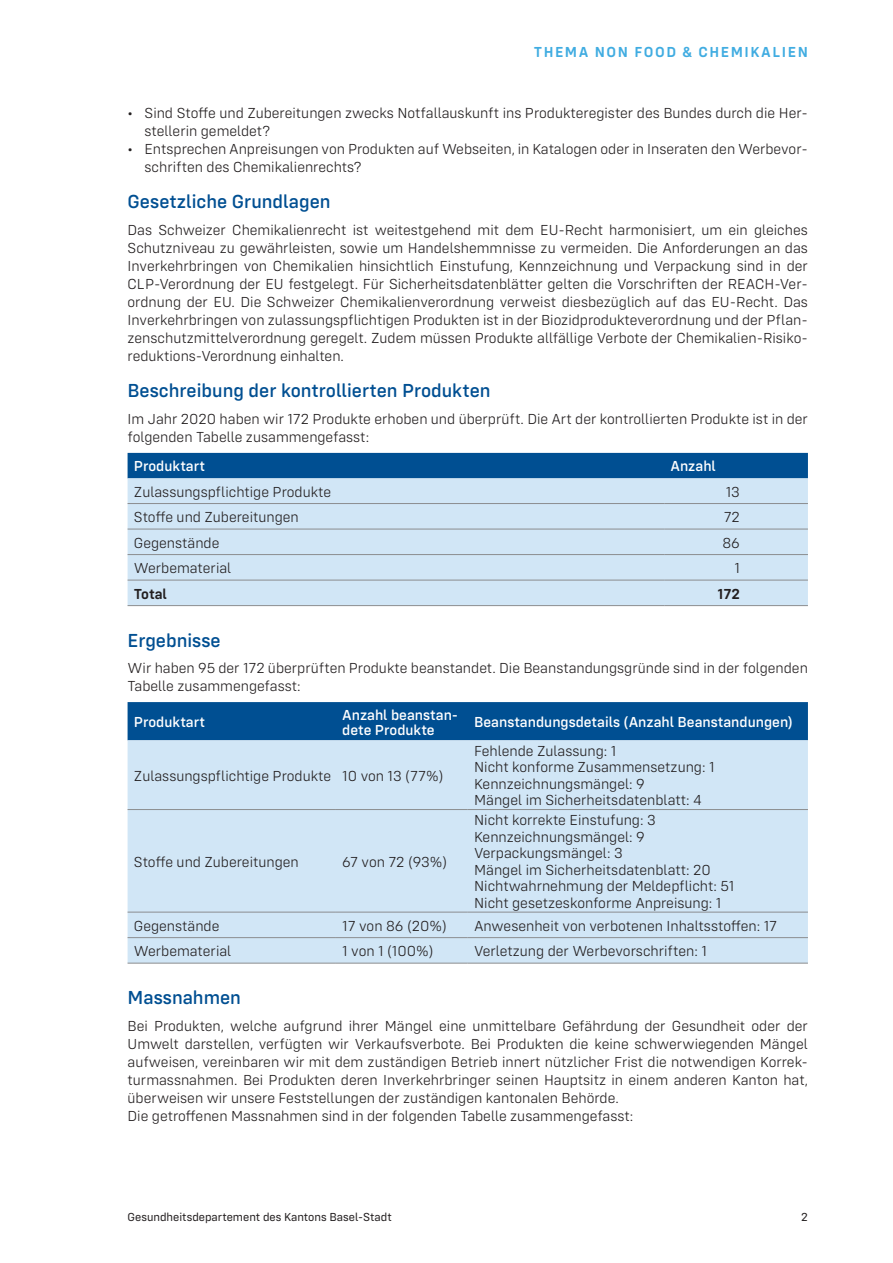
<style>
.page{position:relative;width:893px;height:1263px;background:#fff}
.page>*{position:absolute;margin:0;border:0;box-sizing:border-box;transform-origin:0 0}
.Zwischentitel{font:500 19.5px "Config Rounded";color:#004f92}
.Lauftext{font:300 15px/18px "Config Rounded";color:#231f20}
.Tabelle_Text{font:300 15px "Config Rounded";color:#231f20}
.Tabelle_Titel{font:500 15px/15px "Config Rounded";color:#fff}
.t1{font:600 15px "Config Rounded";letter-spacing:.1em;color:#40ace1}
.Tabelle_Text-2{font:600 15px "Config Rounded";letter-spacing:-.005em;color:#231f20}
.t2{font:12px "Config Rounded";color:#231f20}
</style>
<div class="page">
<div style="left:128px;top:453px;width:680px;height:25px;background:#004f92"></div>
<div style="left:128px;top:478px;width:680px;height:127px;background:#d1e6f6"></div>
<hr style="left:128px;top:503px;width:536px;height:1px;background:#8b8d8f">
<hr style="left:664px;top:503px;width:144px;height:1px;background:#8b8d8f">
<hr style="left:128px;top:529px;width:536px;height:1px;background:#8b8d8f">
<hr style="left:664px;top:529px;width:144px;height:1px;background:#8b8d8f">
<hr style="left:128px;top:554px;width:536px;height:1px;background:#8b8d8f">
<hr style="left:664px;top:554px;width:144px;height:1px;background:#8b8d8f">
<hr style="left:128px;top:580px;width:536px;height:1px;background:#8b8d8f">
<hr style="left:664px;top:580px;width:144px;height:1px;background:#8b8d8f">
<hr style="left:128px;top:605px;width:536px;height:1px;background:#8b8d8f">
<hr style="left:664px;top:605px;width:144px;height:1px;background:#8b8d8f">
<div style="left:128px;top:702px;width:680px;height:38px;background:#004f92"></div>
<div style="left:128px;top:740px;width:680px;height:223px;background:#d1e6f6"></div>
<hr style="left:128px;top:809px;width:208px;height:1px;background:#8b8d8f">
<hr style="left:336px;top:809px;width:132px;height:1px;background:#8b8d8f">
<hr style="left:468px;top:809px;width:340px;height:1px;background:#8b8d8f">
<hr style="left:128px;top:912px;width:208px;height:1px;background:#8b8d8f">
<hr style="left:336px;top:912px;width:132px;height:1px;background:#8b8d8f">
<hr style="left:468px;top:912px;width:340px;height:1px;background:#8b8d8f">
<hr style="left:128px;top:937px;width:208px;height:1px;background:#8b8d8f">
<hr style="left:336px;top:937px;width:132px;height:1px;background:#8b8d8f">
<hr style="left:468px;top:937px;width:340px;height:1px;background:#8b8d8f">
<hr style="left:128px;top:963px;width:208px;height:1px;background:#8b8d8f">
<hr style="left:336px;top:963px;width:132px;height:1px;background:#8b8d8f">
<hr style="left:468px;top:963px;width:340px;height:1px;background:#8b8d8f">
<p class="t1" style="left:534px;top:43px;width:276px">THEMA NON FOOD &amp; CHEMIKALIEN</p>
<p class="Lauftext" style="left:145px;top:104px;width:665px;text-indent:-17px">• Sind Stoffe und Zubereitungen zwecks Notfallauskunft ins Produkteregister des Bundes durch die Her&shy;stellerin gemeldet?</p>
<p class="Lauftext" style="left:145px;top:140px;width:665px;text-indent:-17px">• Entsprechen Anpreisungen von Produkten auf Webseiten, in Katalogen oder in Inseraten den Werbevor&shy;schriften des Chemikalienrechts?</p>
<p class="Zwischentitel" style="left:128px;top:190px;width:204px">Gesetzliche Grundlagen</p>
<p class="Lauftext" style="left:128px;top:221px;width:682px;text-align:justify">Das Schweizer Chemikalienrecht ist weitestgehend mit dem EU-Recht harmonisiert, um ein gleiches Schutzniveau zu gewährleisten, sowie um Handelshemmnisse zu vermeiden. Die Anforderungen an das Inverkehrbringen von Chemikalien hinsichtlich Einstufung, Kennzeichnung und Verpackung sind in der CLP-Verordnung der EU festgelegt. Für Sicherheitsdatenblätter gelten die Vorschriften der REACH-Ver&shy;ordnung der EU. Die Schweizer Chemikalienverordnung verweist diesbezüglich auf das EU-Recht. Das Inverkehrbringen von zulassungspflichtigen Produkten ist in der Biozidprodukteverordnung und der Pflan&shy;zenschutzmittelverordnung geregelt. Zudem müssen Produkte allfällige Verbote der Chemikalien-Risiko&shy;reduktions-Verordnung einhalten.</p>
<p class="Zwischentitel" style="left:128px;top:379px;width:364px">Beschreibung der kontrollierten Produkten</p>
<p class="Lauftext" style="left:128px;top:410px;width:682px">Im Jahr 2020 haben wir 172 Produkte erhoben und überprüft. Die Art der kontrollierten Produkte ist in der folgenden Tabelle zusammengefasst:</p>
<p class="Tabelle_Titel" style="left:134px;top:459px;width:73px">Produktart</p>
<p class="Tabelle_Titel" style="left:671px;top:459px;width:47px">Anzahl</p>
<p class="Tabelle_Text" style="left:134px;top:483px;width:199px">Zulassungspflichtige Produkte</p>
<p class="Tabelle_Text" style="left:726px;top:483px;width:16px">13</p>
<p class="Tabelle_Text" style="left:134px;top:508px;width:166px">Stoffe und Zubereitungen</p>
<p class="Tabelle_Text" style="left:724px;top:508px;width:18px">72</p>
<p class="Tabelle_Text" style="left:134px;top:534px;width:87px">Gegenstände</p>
<p class="Tabelle_Text" style="left:722px;top:534px;width:19px">86</p>
<p class="Tabelle_Text" style="left:134px;top:559px;width:99px">Werbematerial</p>
<p class="Tabelle_Text" style="left:734px;top:559px;width:7px">1</p>
<p class="Tabelle_Text-2" style="left:134px;top:585px;width:35px">Total</p>
<p class="Tabelle_Text-2" style="left:717px;top:585px;width:24px">172</p>
<p class="Zwischentitel" style="left:128px;top:628px;width:95px">Ergebnisse</p>
<p class="Lauftext" style="left:128px;top:659px;width:682px">Wir haben 95 der 172 überprüften Produkte beanstandet. Die Beanstandungsgründe sind in der folgenden<br>Tabelle zusammengefasst:</p>
<p class="Tabelle_Titel" style="left:134px;top:714px;width:73px">Produktart</p>
<p class="Tabelle_Titel" style="left:342px;top:707px;width:117px">Anzahl beanstan&shy;dete Produkte</p>
<p class="Tabelle_Titel" style="left:474px;top:714px;width:320px">Beanstandungsdetails (Anzahl Beanstandungen)</p>
<p class="Tabelle_Text" style="left:134px;top:767px;width:199px">Zulassungspflichtige Produkte</p>
<p class="Tabelle_Text" style="left:342px;top:767px;width:103px">10 von 13 (77%)</p>
<p class="Tabelle_Text" style="left:474px;top:742px;width:144px">Fehlende Zulassung: 1</p>
<p class="Tabelle_Text" style="left:474px;top:759px;width:242px">Nicht konforme Zusammensetzung: 1</p>
<p class="Tabelle_Text" style="left:474px;top:775px;width:172px">Kennzeichnungsmängel: 9</p>
<p class="Tabelle_Text" style="left:474px;top:792px;width:229px">Mängel im Sicherheitsdatenblatt: 4</p>
<p class="Tabelle_Text" style="left:134px;top:853px;width:166px">Stoffe und Zubereitungen</p>
<p class="Tabelle_Text" style="left:342px;top:853px;width:106px">67 von 72 (93%)</p>
<p class="Tabelle_Text" style="left:474px;top:812px;width:183px">Nicht korrekte Einstufung: 3</p>
<p class="Tabelle_Text" style="left:474px;top:828px;width:172px">Kennzeichnungsmängel: 9</p>
<p class="Tabelle_Text" style="left:474px;top:845px;width:150px">Verpackungsmängel: 3</p>
<p class="Tabelle_Text" style="left:474px;top:861px;width:238px">Mängel im Sicherheitsdatenblatt: 20</p>
<p class="Tabelle_Text" style="left:474px;top:878px;width:262px">Nichtwahrnehmung der Meldepflicht: 51</p>
<p class="Tabelle_Text" style="left:474px;top:894px;width:249px">Nicht gesetzeskonforme Anpreisung: 1</p>
<p class="Tabelle_Text" style="left:134px;top:917px;width:87px">Gegenstände</p>
<p class="Tabelle_Text" style="left:342px;top:917px;width:106px">17 von 86 (20%)</p>
<p class="Tabelle_Text" style="left:474px;top:917px;width:305px">Anwesenheit von verbotenen Inhaltsstoffen: 17</p>
<p class="Tabelle_Text" style="left:134px;top:942px;width:99px">Werbematerial</p>
<p class="Tabelle_Text" style="left:342px;top:942px;width:93px">1 von 1 (100%)</p>
<p class="Tabelle_Text" style="left:474px;top:942px;width:234px">Verletzung der Werbevorschriften: 1</p>
<p class="Zwischentitel" style="left:128px;top:986px;width:115px">Massnahmen</p>
<p class="Lauftext" style="left:128px;top:1016px;width:682px;text-align:justify">Bei Produkten, welche aufgrund ihrer Mängel eine unmittelbare Gefährdung der Gesundheit oder der Umwelt darstellen, verfügten wir Verkaufsverbote. Bei Produkten die keine schwerwiegenden Mängel aufweisen, vereinbaren wir mit dem zuständigen Betrieb innert nützlicher Frist die notwendigen Korrek&shy;turmassnahmen. Bei Produkten deren Inverkehrbringer seinen Hauptsitz in einem anderen Kanton hat, überweisen wir unsere Feststellungen der zuständigen kantonalen Behörde.</p>
<p class="Lauftext" style="left:128px;top:1106px;width:507px">Die getroffenen Massnahmen sind in der folgenden Tabelle zusammengefasst:</p>
<p class="t2" style="left:128px;top:1210px;width:266px">Gesundheitsdepartement des Kantons Basel-Stadt</p>
<p class="t2" style="left:801px;top:1210px;width:8px">2</p>
</div>
